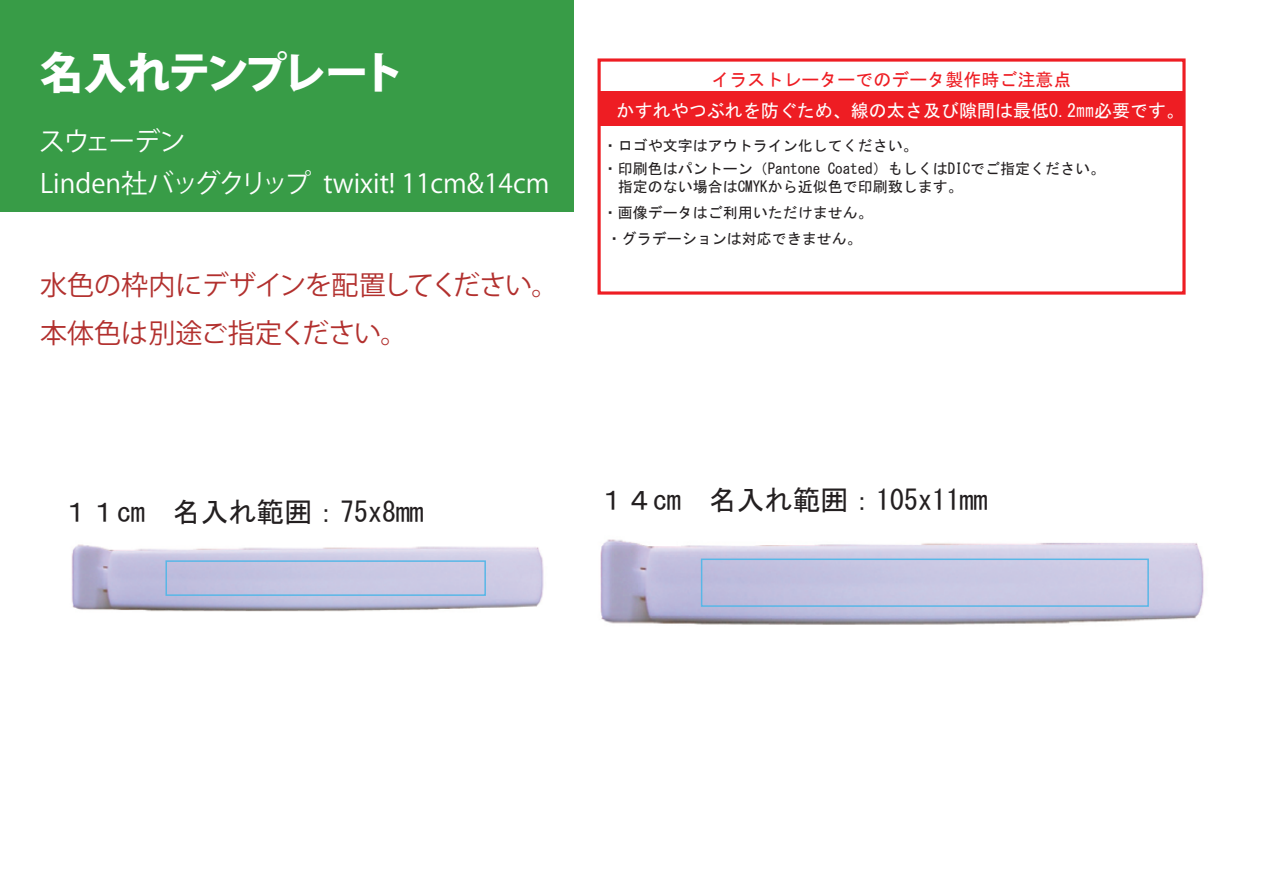
<style>
.page{position:relative;width:1263px;height:893px;background:#fff}
.page>*{position:absolute;margin:0;border:0;box-sizing:border-box;transform-origin:0 0}
.t1{font:800 43.65px "Koz Go Pro";letter-spacing:-.09em;color:#fff}
.t2{font:27.9px "MS Gothic";color:#231f20}
.t3{font:27.15px "Koz Go Pro";letter-spacing:-.025em;color:#b2302e}
.t4{font:27.15px "Koz Go Pro";color:#b2302e}
.t5{font:26.25px/42px "Koz Go Pro";color:#fff}
.t6{font:18px "MS Gothic";color:#fff}
.t7{font:18px "MS Gothic";color:#ee1d23}
.t8{font:15px/25.8px "MS Gothic";color:#231f20}
</style>
<div class="page">
<div style="left:0;top:0;width:573px;height:212px;background:#389c47"></div>
<div style="left:599px;top:92px;width:585px;height:34px;background:#ee1d23"></div>
<div style="left:597px;top:58px;width:588px;height:237px;border:3px solid #ee1d23"></div>
<img style="left:600px;top:539px;width:604px;height:86px">
<div style="left:701px;top:559px;width:448px;height:48px;border:2px solid #58b7e7"></div>
<img style="left:71px;top:544px;width:473px;height:68px">
<div style="left:165px;top:560px;width:321px;height:36px;border:2px solid #58b7e7"></div>
<h1 class="t1" style="left:40px;top:44px;width:366px">名入れテンプレート</h1>
<h3 class="t5" style="left:39px;top:121px;width:512px">スウェーデン　<br>Linden社バッグクリップ twixit! 11cm&amp;14cm</h3>
<h3 class="t3" style="left:40px;top:267px;width:520px">水色の枠内にデザインを配置してください。</h3>
<h3 class="t4" style="left:40px;top:316px;width:369px">本体色は別途ご指定ください。</h3>
<p class="t7" style="left:711px;top:70px;width:361px">イラストレーターでのデータ製作時ご注意点</p>
<p class="t6" style="left:617px;top:101px;width:569px">かすれやつぶれを防ぐため、線の太さ及び隙間は最低0.2㎜必要です。</p>
<p class="t8" style="left:603px;top:134px;width:504px;line-height:23px">・ロゴや文字はアウトライン化してください。<br>・印刷色はパントーン（Pantone Coated）もしくはDICでご指定ください。</p>
<p class="t8" style="left:603px;top:174px;width:362px">　指定のない場合はCMYKから近似色で印刷致します。・画像データはご利用いただけません。<br>・グラデーションは対応できません。</p>
<h2 class="t2" style="left:61px;top:498px;width:364px">１１cm 名入れ範囲：75x8mm</h2>
<h2 class="t2" style="left:597px;top:486px;width:392px">１４cm 名入れ範囲：105x11mm</h2>
</div>
